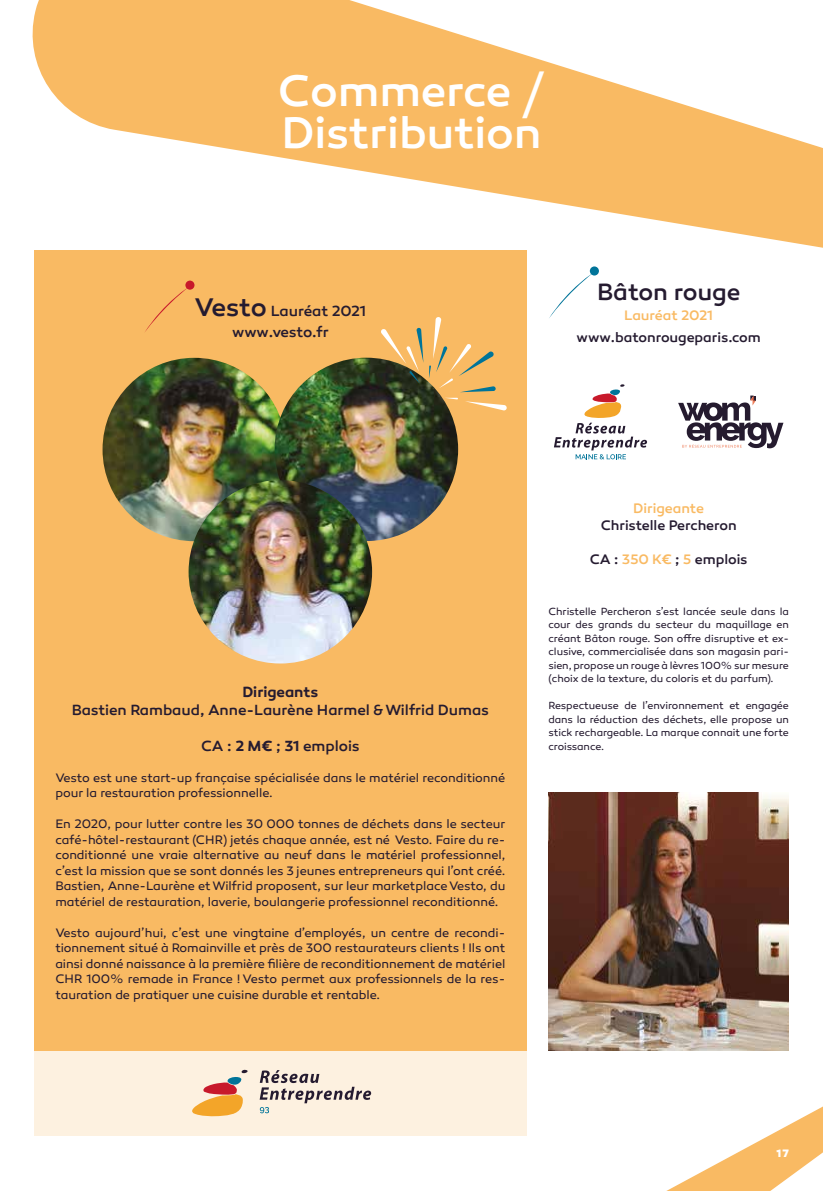
<style>
.page{position:relative;width:823px;height:1191px;background:#fff}
.page>*{position:absolute;margin:0;border:0;box-sizing:border-box;transform-origin:0 0}
.t1{font:500 45px/42px "Canaro";letter-spacing:-.005em;color:#fff}
.t2{font:500 24px "Canaro";letter-spacing:-.005em;color:#251b30}
.t3{font:500 15px "Canaro";letter-spacing:-.005em;color:#251b30}
.t4{font:600 15px "Canaro";letter-spacing:-.005em;color:#251b30}
.t5{font:500 14px "Canaro";letter-spacing:-.005em;color:#251b30}
.t6{font:500 14px "Canaro";letter-spacing:-.005em;color:#f9ba63}
.t7{font:12.5px/15.5px "Canaro";letter-spacing:-.005em;color:#251b30;text-align:justify}
.t8{font:800 11px "Canaro";color:#fff}
.t9{font:10.5px/13.5px "Canaro";letter-spacing:-.005em;color:#251b30;text-align:justify}
.s1{font-size:26px}
.s2{color:#f9ba63}
.s3{font-weight:600}
</style>
<div class="page">
<svg style="left:32px;top:0;width:790px;height:252px;fill:#f9ba63"></svg>
<div style="left:34px;top:250px;width:492px;height:800px;background:#f9ba63"></div>
<img style="left:548px;top:792px;width:240px;height:186px">
<svg style="left:554px;top:384px;width:92px;height:75px"></svg>
<svg style="left:678px;top:395px;width:105px;height:53px"></svg>
<div style="left:185px;top:280px;width:9px;height:10px;background:#c8192b;border-radius:50%"></div>
<svg style="left:145px;top:286px;width:45px;height:46px"></svg>
<div style="left:589px;top:266px;width:9px;height:9px;background:#007499;border-radius:50%"></div>
<svg style="left:549px;top:272px;width:45px;height:46px"></svg>
<img style="left:102px;top:358px;width:184px;height:183px;border-radius:92px">
<img style="left:274px;top:358px;width:184px;height:183px;border-radius:92px">
<img style="left:188px;top:480px;width:184px;height:183px;border-radius:92px">
<svg style="left:34px;top:978px;width:788px;height:213px"></svg>
<svg style="left:465px;top:401px;width:41px;height:10px"></svg>
<svg style="left:380px;top:317px;width:115px;height:75px"></svg>
<h1 class="t1" style="left:278px;top:70px;width:268px">Commerce /<br>Distribution</h1>
<p class="t3" style="left:194px;top:301px;width:173px"><span class="s1">Vesto</span> Lauréat 2021</p>
<p class="t3" style="left:232px;top:322px;width:98px">www.vesto.fr</p>
<h2 class="t2" style="left:596px;top:277px;width:145px">Bâton rouge</h2>
<p class="t6" style="left:623px;top:307px;width:90px">Lauréat 2021</p>
<p class="t5" style="left:576px;top:328px;width:185px">www.batonrougeparis.com</p>
<p class="t6" style="left:633px;top:500px;width:72px">Dirigeante</p>
<p class="t5" style="left:600px;top:517px;width:137px">Christelle Percheron</p>
<p class="t5" style="left:589px;top:550px;width:159px">CA : <span class="s2">350 K€</span> ; <span class="s2">5</span> emplois</p>
<p class="t4" style="left:242px;top:682px;width:77px">Dirigeants</p>
<p class="t3" style="left:72px;top:700px;width:418px">Bastien Rambaud, Anne-Laurène Harmel &amp; Wilfrid Dumas</p>
<p class="t3" style="left:201px;top:736px;width:160px">CA : <span class="s3">2 M€</span> ; <span class="s3">31</span> emplois</p>
<p class="t7" style="left:55px;top:770px;width:451px">Vesto est une start-up française spécialisée dans le matériel reconditionné pour la restauration professionnelle.</p>
<p class="t7" style="left:55px;top:816px;width:451px">En 2020, pour lutter contre les 30 000 tonnes de déchets dans le secteur café-hôtel-restaurant (CHR) jetés chaque année, est né Vesto. Faire du re&shy;conditionné une vraie alternative au neuf dans le matériel professionnel, c’est la mission que se sont donnés les 3 jeunes entrepreneurs qui l’ont créé.<br>Bastien, Anne-Laurène et Wilfrid proposent, sur leur marketplace Vesto, du matériel de restauration, laverie, boulangerie professionnel reconditionné.</p>
<p class="t7" style="left:55px;top:925px;width:451px">Vesto aujourd’hui, c’est une vingtaine d’employés, un centre de recondi&shy;tionnement situé à Romainville et près de 300 restaurateurs clients ! Ils ont ainsi donné naissance à la première filière de reconditionnement de matériel CHR 100% remade in France ! Vesto permet aux professionnels de la res&shy;tauration de pratiquer une cuisine durable et rentable.</p>
<p class="t9" style="left:548px;top:604px;width:242px">Christelle Percheron s’est lancée seule dans la cour des grands du secteur du maquillage en créant Bâton rouge. Son offre disruptive et ex&shy;clusive, commercialisée dans son magasin pari&shy;sien, propose un rouge à lèvres 100% sur mesure (choix de la texture, du coloris et du parfum).</p>
<p class="t9" style="left:548px;top:699px;width:242px">Respectueuse de l’environnement et engagée dans la réduction des déchets, elle propose un stick rechargeable. La marque connait une forte croissance.</p>
<p class="t8" style="left:776px;top:1146px;width:14px">17</p>
</div>
